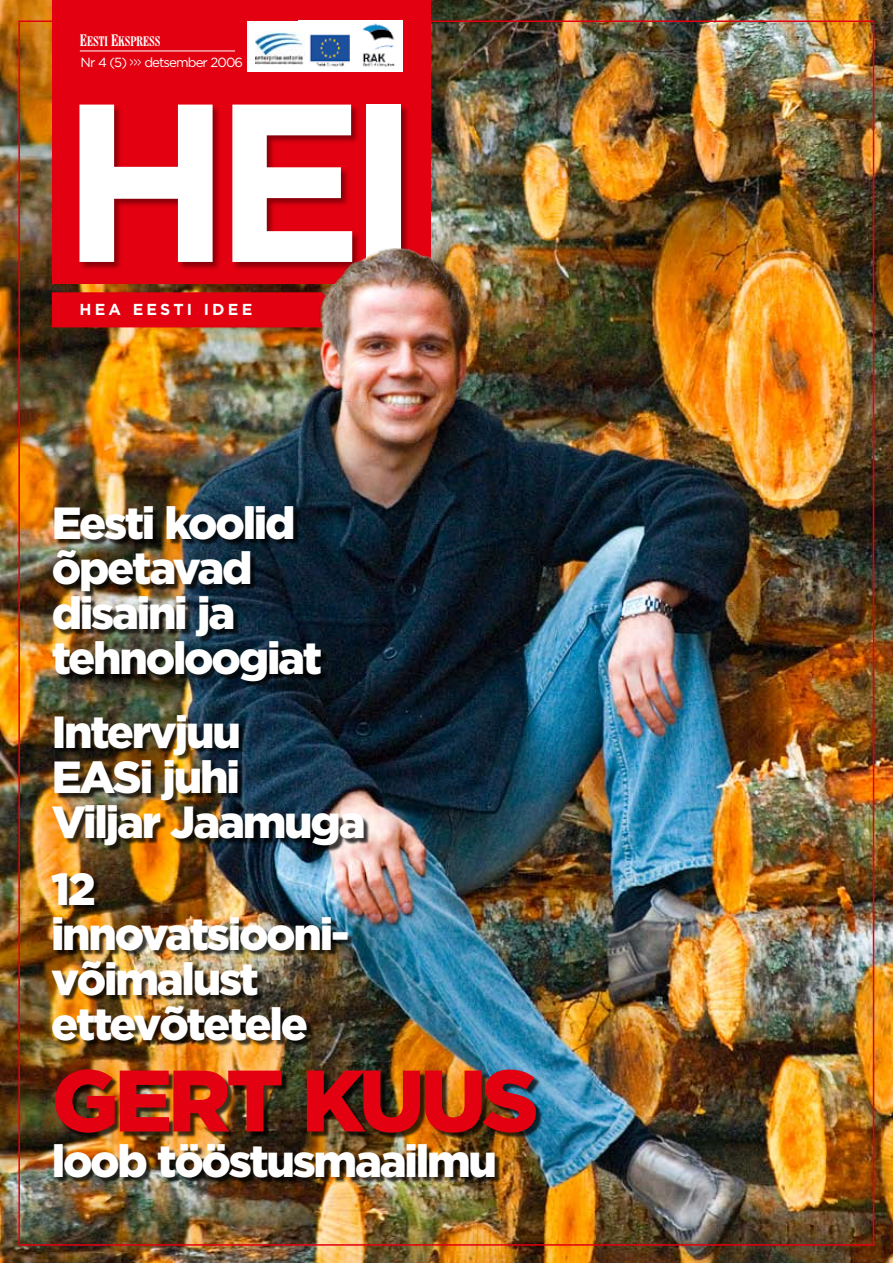
<style>
.page{position:relative;width:893px;height:1263px;background:#fff}
.page>*{position:absolute;margin:0;border:0;box-sizing:border-box;transform-origin:0 0}
.t1{font:700 224.85px "Gotham";color:#fff}
.t2{font:900 87px "Gotham";letter-spacing:-.05em;color:#e30010}
.t3{font:900 45px/45px "Gotham";letter-spacing:-.05em;color:#fff}
.t4{font:700 15.9px "Gotham";letter-spacing:.2em;color:#fff}
.t5{font:700 condensed 13.35px "Century Schoolbook BT";color:#fff}
.t6{font:13.2px "Gotham";letter-spacing:-.07em;color:#fff}
.s1{font-size:16.05px}
</style>
<div class="page">
<img style="left:0;top:0;width:893px;height:1263px">
<div style="left:54px;top:507px;width:274px;height:181px;background:#000;opacity:.75"></div>
<div style="left:53px;top:873px;width:302px;height:174px;background:#000;opacity:.75"></div>
<div style="left:55px;top:1070px;width:488px;height:114px;background:#000;opacity:.75"></div>
<div style="left:53px;top:715px;width:318px;height:137px;background:#000;opacity:.75"></div>
<div style="left:52px;top:0;width:379px;height:283px;background:#e30010"></div>
<div style="left:78px;top:103px;width:333px;height:169px;background:#000;opacity:.4"></div>
<div style="left:247px;top:21px;width:156px;height:51px;background:#fff"></div>
<img style="left:304px;top:23px;width:91px;height:44px">
<hr style="left:80px;top:51px;width:155px;height:1px;background:#fff">
<div style="left:52px;top:292px;width:232px;height:35px;background:#e30010"></div>
<img style="left:255px;top:31px;width:49px;height:34px">
<img style="left:284px;top:231px;width:230px;height:282px">
<p class="t5" style="left:80px;top:33px;width:82px"><span class="s1">E</span>ESTI <span class="s1">E</span>KSPRESS</p>
<p class="t6" style="left:81px;top:55px;width:164px">Nr 4 (5) &gt;&gt;&gt; detsember 2006</p>
<h1 class="t1" style="left:61px;top:52px;width:363px">HEI</h1>
<p class="t4" style="left:79px;top:300px;width:161px">HE A EE STI IDEE</p>
<p class="t3" style="left:52px;top:500px;width:272px">Eesti koolid õpetavad disaini ja tehnoloogiat</p>
<p class="t3" style="left:52px;top:709px;width:315px">Intervjuu<br>EASi juhi<br>Viljar Jaamuga</p>
<p class="t3" style="left:51px;top:865px;width:300px">12 innovatsiooni&shy;võimalust ettevõtetele</p>
<h2 class="t2" style="left:52px;top:1050px;width:488px">Gert Kuus</h2>
<p class="t3" style="left:52px;top:1137px;width:447px">loob tööstusmaailmu</p>
</div>
